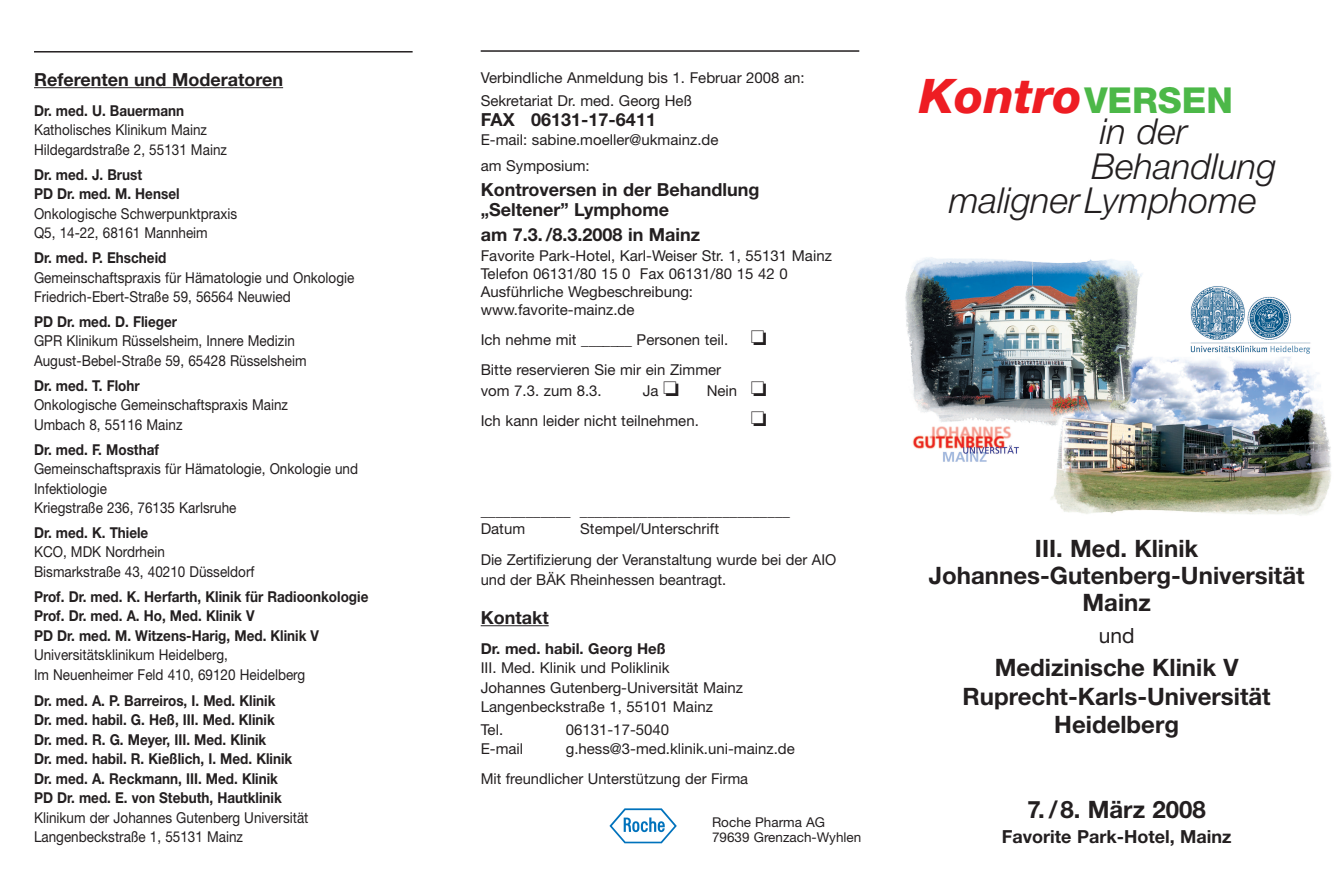
<style>
.page{position:relative;width:1340px;height:893px;background:#fff}
.page>*{position:absolute;margin:0;border:0;box-sizing:border-box;transform-origin:0 0}
.t1{font:italic 800 47.7px "Helvetica Neue";color:#ee1d23}
.t2{font:italic 300 35.85px "Helvetica Neue";color:#231f20}
.t3{font:700 24px/27px "Helvetica Neue";color:#231f20;text-align:center}
.t4{font:21px "Helvetica Neue";color:#231f20}
.t5{font:700 18px/19.5px "Helvetica Neue";color:#231f20}
.t6{font:15px/18px "Helvetica Neue";color:#231f20}
.t7{font:15px/19.5px "Helvetica Neue";color:#231f20;scale:.9 1}
.t8{font:700 15px/19.5px "Helvetica Neue";color:#231f20;scale:.9 1}
.t9{font:700 15px "Helvetica Neue";color:#231f20}
.t10{font:13.5px/15px "Helvetica Neue";color:#231f20}
.s1{font-style:normal;font-size:35.85px;color:#4cb848}
</style>
<div class="page">
<img style="left:905px;top:257px;width:426px;height:258px">
<hr style="left:480px;top:50px;width:379px;height:2px;background:#231f20">
<img style="left:910px;top:424px;width:111px;height:42px">
<img style="left:1188px;top:284px;width:123px;height:71px">
<hr style="left:480px;top:625px;width:68px;height:1px;background:#231f20">
<hr style="left:34px;top:51px;width:378px;height:2px;background:#231f20">
<hr style="left:34px;top:87px;width:249px;height:1px;background:#231f20">
<svg style="left:609px;top:808px;width:67px;height:35px"></svg>
<p class="t6" style="left:480px;top:68px;width:325px;line-height:22.6px">Verbindliche Anmeldung bis 1. Februar 2008 an:<br>Sekretariat Dr. med. Georg Heß</p>
<p class="t5" style="left:480px;top:111px;width:177px">FAX 06131-17-6411</p>
<p class="t6" style="left:480px;top:129px;width:239px;line-height:25.7px">E-mail: sabine.moeller@ukmainz.de am Symposium:</p>
<p class="t5" style="left:480px;top:182px;width:280px">Kontroversen in der Behandlung „Seltener” Lymphome</p>
<p class="t5" style="left:480px;top:227px;width:221px">am 7.3. /8.3.2008 in Mainz</p>
<p class="t6" style="left:480px;top:248px;width:353px">Favorite Park-Hotel, Karl-Weiser Str. 1, 55131 Mainz Telefon 06131/80 15 0 Fax 06131/80 15 42 0<br>Ausführliche Wegbeschreibung: www.favorite-mainz.de</p>
<p class="t6" style="left:480px;top:326px;width:288px;line-height:30px">Ich nehme mit _______ Personen teil. ❏<br>Bitte reservieren Sie mir ein Zimmer</p>
<p class="t6" style="left:480px;top:383px;width:123px">vom 7.3. zum 8.3.</p>
<p class="t6" style="left:642px;top:383px;width:38px">Ja ❏</p>
<p class="t6" style="left:706px;top:383px;width:62px">Nein ❏</p>
<p class="t6" style="left:480px;top:413px;width:220px">Ich kann leider nicht teilnehmen.</p>
<p class="t5" style="left:34px;top:71px;width:250px">Referenten und Moderatoren</p>
<p class="t8" style="left:34px;top:102px;width:168px">Dr. med. U. Bauermann</p>
<p class="t7" style="left:34px;top:122px;width:216px">Katholisches Klinikum Mainz<br>Hildegardstraße 2, 55131 Mainz</p>
<p class="t8" style="left:34px;top:166px;width:163px">Dr. med. J. Brust<br>PD Dr. med. M. Hensel</p>
<p class="t7" style="left:34px;top:205px;width:227px">Onkologische Schwerpunktpraxis<br>Q5, 14-22, 68161 Mannheim</p>
<p class="t8" style="left:34px;top:249px;width:149px">Dr. med. P. Ehscheid</p>
<p class="t7" style="left:34px;top:269px;width:357px">Gemeinschaftspraxis für Hämatologie und Onkologie<br>Friedrich-Ebert-Straße 59, 56564 Neuwied</p>
<p class="t8" style="left:34px;top:313px;width:160px">PD Dr. med. D. Flieger</p>
<p class="t7" style="left:34px;top:333px;width:304px">GPR Klinikum Rüsselsheim, Innere Medizin<br>August-Bebel-Straße 59, 65428 Rüsselsheim</p>
<p class="t8" style="left:34px;top:377px;width:119px">Dr. med. T. Flohr</p>
<p class="t7" style="left:34px;top:397px;width:284px">Onkologische Gemeinschaftspraxis Mainz<br>Umbach 8, 55116 Mainz</p>
<p class="t8" style="left:34px;top:441px;width:140px">Dr. med. F. Mosthaf</p>
<p class="t7" style="left:34px;top:460px;width:361px">Gemeinschaftspraxis für Hämatologie, Onkologie und<br>Infektiologie<br>Kriegstraße 236, 76135 Karlsruhe</p>
<p class="t8" style="left:34px;top:524px;width:129px">Dr. med. K. Thiele</p>
<p class="t7" style="left:34px;top:544px;width:246px">KCO, MDK Nordrhein<br>Bismarkstraße 43, 40210 Düsseldorf</p>
<p class="t8" style="left:34px;top:588px;width:373px">Prof. Dr. med. K. Herfarth, Klinik für Radioonkologie<br>Prof. Dr. med. A. Ho, Med. Klinik V<br>PD Dr. med. M. Witzens-Harig, Med. Klinik V</p>
<p class="t7" style="left:34px;top:646px;width:303px">Universitätsklinikum Heidelberg,<br>Im Neuenheimer Feld 410, 69120 Heidelberg</p>
<p class="t8" style="left:34px;top:692px;width:288px">Dr. med. A. P. Barreiros, I. Med. Klinik Dr. med. habil. G. Heß, III. Med. Klinik Dr. med. R. G. Meyer, III. Med. Klinik<br>Dr. med. habil. R. Kießlich, I. Med. Klinik Dr. med. A. Reckmann, III. Med. Klinik PD Dr. med. E. von Stebuth, Hautklinik</p>
<p class="t7" style="left:34px;top:809px;width:306px">Klinikum der Johannes Gutenberg Universität<br>Langenbeckstraße 1, 55131 Mainz</p>
<p class="t10" style="left:712px;top:816px;width:151px">Roche Pharma AG<br>79639 Grenzach-Wyhlen</p>
<p class="t6" style="left:480px;top:503px;width:311px">____________ ____________________________<br>Datum</p>
<p class="t6" style="left:480px;top:514px;width:357px;line-height:31.5px;text-indent:99px">Stempel/Unterschrift<br>Die Zertifizierung der Veranstaltung wurde bei der AIO</p>
<p class="t6" style="left:480px;top:572px;width:247px">und der BÄK Rheinhessen beantragt.</p>
<p class="t5" style="left:480px;top:609px;width:69px">Kontakt</p>
<p class="t9" style="left:480px;top:643px;width:187px">Dr. med. habil. Georg Heß</p>
<p class="t6" style="left:480px;top:660px;width:264px;line-height:19.5px">III. Med. Klinik und Poliklinik<br>Johannes Gutenberg-Universität Mainz<br>Langenbeckstraße 1, 55101 Mainz</p>
<p class="t6" style="left:480px;top:722px;width:24px">Tel.</p>
<p class="t6" style="left:566px;top:722px;width:105px">06131-17-5040</p>
<p class="t6" style="left:480px;top:742px;width:44px">E-mail</p>
<p class="t6" style="left:480px;top:736px;width:316px;line-height:30px;text-indent:85px">g.hess@3-med.klinik.uni-mainz.de<br>Mit freundlicher Unterstützung der Firma</p>
<h1 class="t1" style="left:919px;top:79px;width:315px">Kontro<span class="s1">VERSEN</span></h1>
<h2 class="t2" style="left:1100px;top:119px;width:89px">in der</h2>
<h2 class="t2" style="left:1091px;top:153px;width:186px">Behandlung</h2>
<h2 class="t2" style="left:949px;top:188px;width:309px">malignerLymphome</h2>
<h3 class="t3" style="left:928px;top:537px;width:377px">III. Med. Klinik<br>Johannes-Gutenberg-Universität<br>Mainz</h3>
<h3 class="t4" style="left:1098px;top:628px;width:37px">und</h3>
<h3 class="t3" style="left:962px;top:656px;width:309px;line-height:28.5px">Medizinische Klinik V<br>Ruprecht-Karls-Universität<br>Heidelberg</h3>
<h3 class="t3" style="left:1027px;top:798px;width:180px">7. /8. März 2008</h3>
<p class="t5" style="left:1001px;top:828px;width:231px">Favorite Park-Hotel, Mainz</p>
</div>
